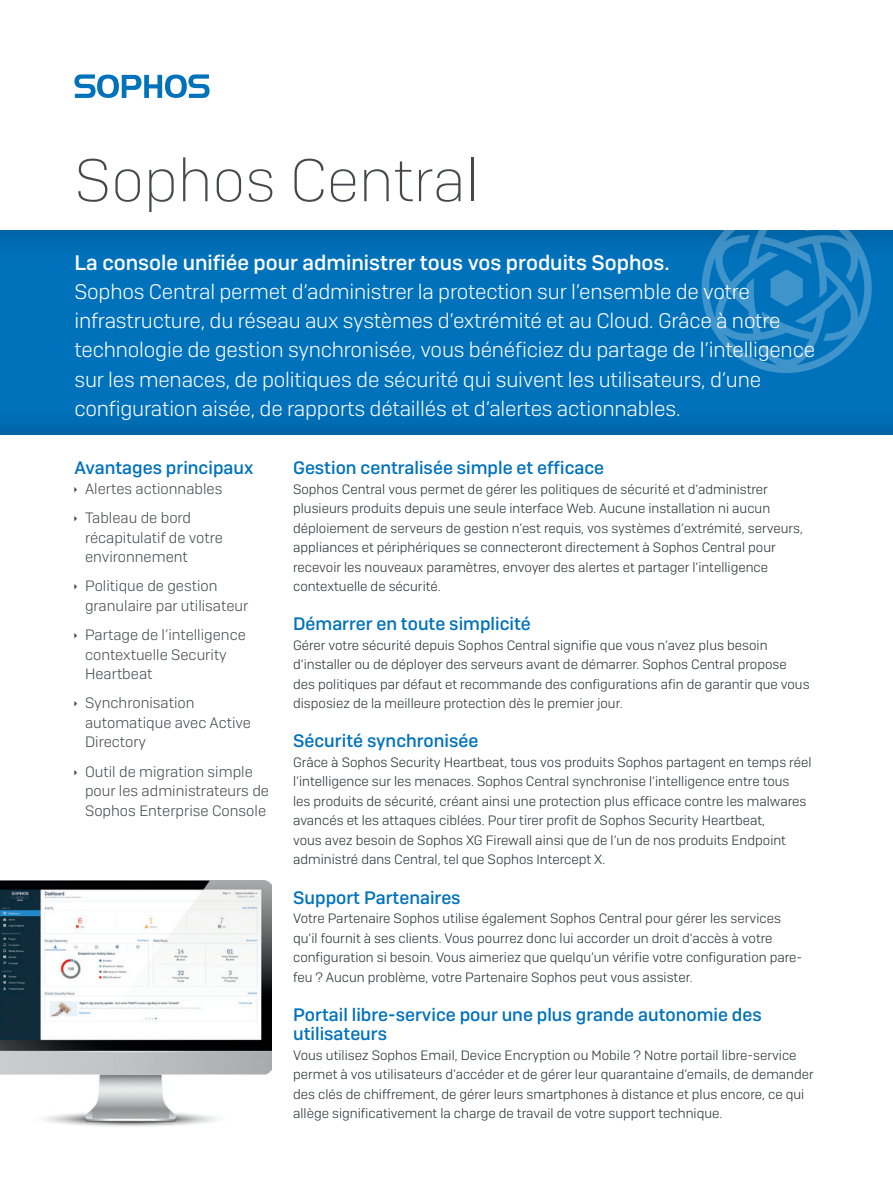
<style>
.page{position:relative;width:893px;height:1191px;background:#fff}
.page>*{position:absolute;margin:0;border:0;box-sizing:border-box;transform-origin:0 0}
.t1{font:200 60px "Sophos Sans";color:#43494d}
.Intro_copy{font:300 21px/29.2px "Sophos Sans";letter-spacing:-.01em;color:#fff}
.Intro_subheading{font:500 21px "Sophos Sans";color:#fff}
.Subheading_1{font:500 18px/19.5px "Sophos Sans";color:#0072bc}
.t2{font:300 15px/19.5px "Sophos Sans";color:#43494d}
.Body_Copy{font:300 13.5px/19.5px "Sophos Sans";color:#282c31}
</style>
<div class="page">
<div style="left:0;top:229px;width:893px;height:207px;background:#231f20;opacity:.3"></div>
<svg style="left:702px;top:229px;width:170px;height:144px;background:#1a7fc0"></svg>
<img style="left:0;top:880px;width:272px;height:247px">
<svg style="left:74px;top:74px;width:136px;height:24px"></svg>
<p class="t1" style="left:74px;top:145px;width:406px">Sophos Central</p>
<p class="Intro_subheading" style="left:74px;top:249px;width:597px">La console unifiée pour administrer tous vos produits Sophos.</p>
<p class="Intro_copy" style="left:74px;top:276px;width:742px">Sophos Central permet d’administrer la protection sur l’ensemble de votre infrastructure, du réseau aux systèmes d’extrémité et au Cloud. Grâce à notre technologie de gestion synchronisée, vous bénéficiez du partage de l’intelligence sur les menaces, de politiques de sécurité qui suivent les utilisateurs, d’une configuration aisée, de rapports détaillés et d’alertes actionnables.</p>
<p class="Subheading_1" style="left:74px;top:458px;width:181px">Avantages principaux</p>
<p class="t2" style="left:85px;top:478px;width:139px">Alertes actionnables</p>
<p class="t2" style="left:85px;top:508px;width:139px">Tableau de bord récapitulatif de votre environnement</p>
<p class="t2" style="left:85px;top:576px;width:165px">Politique de gestion granulaire par utilisateur</p>
<p class="t2" style="left:85px;top:625px;width:162px">Partage de l’intelligence contextuelle Security<br>Heartbeat</p>
<p class="t2" style="left:85px;top:693px;width:168px">Synchronisation automatique avec Active<br>Directory</p>
<p class="t2" style="left:85px;top:761px;width:185px">Outil de migration simple pour les administrateurs de<br>Sophos Enterprise Console</p>
<p class="Subheading_1" style="left:293px;top:458px;width:313px">Gestion centralisée simple et efficace</p>
<p class="Body_Copy" style="left:293px;top:479px;width:511px">Sophos Central vous permet de gérer les politiques de sécurité et d’administrer plusieurs produits depuis une seule interface Web. Aucune installation ni aucun déploiement de serveurs de gestion n’est requis, vos systèmes d’extrémité, serveurs, appliances et périphériques se connecteront directement à Sophos Central pour recevoir les nouveaux paramètres, envoyer des alertes et partager l’intelligence contextuelle de sécurité.</p>
<p class="Subheading_1" style="left:293px;top:614px;width:239px">Démarrer en toute simplicité</p>
<p class="Body_Copy" style="left:293px;top:635px;width:518px">Gérer votre sécurité depuis Sophos Central signifie que vous n’avez plus besoin d’installer ou de déployer des serveurs avant de démarrer. Sophos Central propose des politiques par défaut et recommande des configurations afin de garantir que vous disposiez de la meilleure protection dès le premier jour.</p>
<p class="Subheading_1" style="left:293px;top:731px;width:187px">Sécurité synchronisée</p>
<p class="Body_Copy" style="left:293px;top:752px;width:520px">Grâce à Sophos Security Heartbeat, tous vos produits Sophos partagent en temps réel l’intelligence sur les menaces. Sophos Central synchronise l’intelligence entre tous<br>les produits de sécurité, créant ainsi une protection plus efficace contre les malwares avancés et les attaques ciblées. Pour tirer profit de Sophos Security Heartbeat,<br>vous avez besoin de Sophos XG Firewall ainsi que de l’un de nos produits Endpoint administré dans Central, tel que Sophos Intercept X.</p>
<p class="Subheading_1" style="left:293px;top:887px;width:169px">Support Partenaires</p>
<p class="Body_Copy" style="left:293px;top:908px;width:511px">Votre Partenaire Sophos utilise également Sophos Central pour gérer les services qu’il fournit à ses clients. Vous pourrez donc lui accorder un droit d’accès à votre configuration si besoin. Vous aimeriez que quelqu’un vérifie votre configuration pare&shy;feu ? Aucun problème, votre Partenaire Sophos peut vous assister.</p>
<p class="Subheading_1" style="left:293px;top:1004px;width:470px">Portail libre-service pour une plus grande autonomie des utilisateurs</p>
<p class="Body_Copy" style="left:293px;top:1044px;width:522px">Vous utilisez Sophos Email, Device Encryption ou Mobile ? Notre portail libre-service permet à vos utilisateurs d’accéder et de gérer leur quarantaine d’emails, de demander des clés de chiffrement, de gérer leurs smartphones à distance et plus encore, ce qui allège significativement la charge de travail de votre support technique.</p>
</div>
